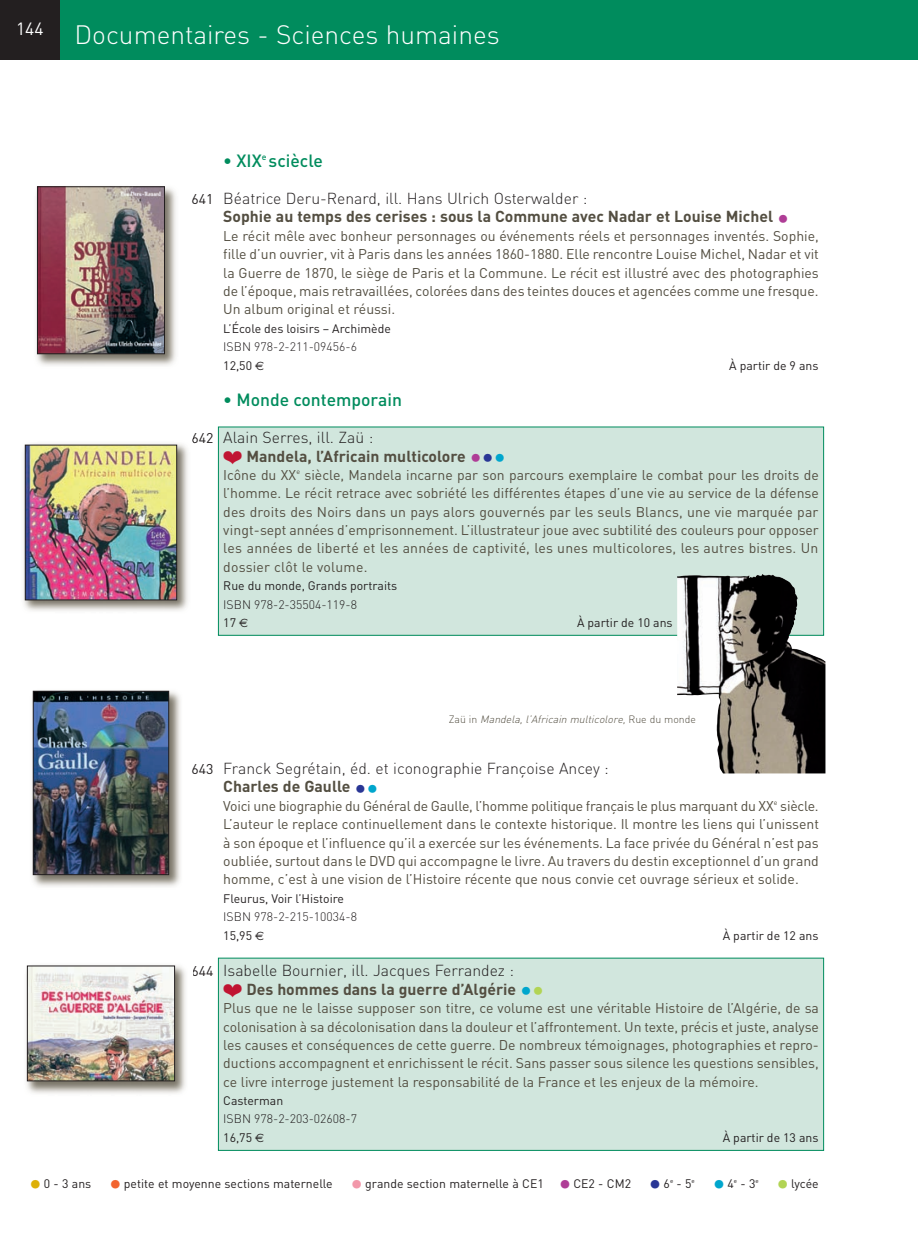
<style>
.page{position:relative;width:918px;height:1241px;background:#fff}
.page>*{position:absolute;margin:0;border:0;box-sizing:border-box;transform-origin:0 0}
.t1{font:300 26.25px "DIN";color:#fff}
.t2{font:500 17.5px "DIN";color:#008c5d}
.t3{font:17.5px "DIN";color:#fff}
.t4{font:700 15.75px/18.4px "DIN";color:#534e41}
.t5{font:300 15.75px/18.4px "DIN";color:#231f20}
.t6{font:14px/18.4px "DIN";color:#534e41;text-align:justify}
.t7{font:14px "DIN";color:#231f20}
.t8{font:12.25px "DIN";color:#231f20}
.t9{font:300 12.25px/18.4px "DIN";color:#231f20}
.t10{font:italic 300 10.5px "DIN";color:#534e41}
.s1{font-weight:300;color:#231f20}
.s2{font-size:24.5px;color:#af3d96}
.s3{font-weight:400}
.s4{font-family:"Euro Sans";font-weight:400;font-size:12.08px}
.s5{color:#c01432}
.s6{font-size:24.5px;color:#293695}
.s7{font-size:24.5px;color:#00a6cd}
.s8{font-style:normal}
.s9{font-weight:700;color:#534e41}
.s10{font-weight:700;font-size:24.5px;color:#293695}
.s11{font-weight:700;font-size:24.5px;color:#00a6cd}
.s12{font-size:24.5px;color:#b2d454}
.s13{font-size:26.25px;color:#ddb008}
.s14{font-size:26.25px;color:#f2642f}
.s15{font-size:26.25px;color:#f298aa}
.s16{font-size:26.25px;color:#af3d96}
.s17{font-size:26.25px;color:#293695}
.s18{font-size:26.25px;color:#00a6cd}
.s19{font-size:26.25px;color:#b2d454}
</style>
<div class="page">
<div style="left:218px;top:427px;width:605px;height:208px;background:#d1e6dd"></div>
<div style="left:218px;top:958px;width:605px;height:192px;background:#d1e6dd"></div>
<div style="left:0;top:0;width:918px;height:60px;background:#008c5d"></div>
<div style="left:0;top:0;width:60px;height:60px;background:#231f20"></div>
<img style="left:36px;top:186px;width:140px;height:180px">
<img style="left:39px;top:189px;width:124px;height:163px">
<div style="left:37px;top:187px;width:128px;height:167px;border:1px solid #231f20"></div>
<img style="left:23px;top:443px;width:172px;height:168px">
<svg style="left:192px;top:437px;width:3px;height:6px"></svg>
<img style="left:27px;top:447px;width:148px;height:151px">
<div style="left:25px;top:445px;width:152px;height:155px;border:1px solid #231f20"></div>
<img style="left:32px;top:690px;width:149px;height:197px">
<img style="left:35px;top:693px;width:132px;height:179px">
<div style="left:33px;top:691px;width:136px;height:183px;border:1px solid #231f20"></div>
<img style="left:26px;top:965px;width:160px;height:129px">
<img style="left:29px;top:967px;width:144px;height:111px">
<div style="left:27px;top:965px;width:148px;height:115px;border:1px solid #231f20"></div>
<img style="left:677px;top:574px;width:148px;height:199px">
<p class="t3" style="left:16px;top:18px;width:29px">144</p>
<h1 class="t1" style="left:74px;top:20px;width:427px">Documentaires - Sciences humaines</h1>
<p class="t7" style="left:191px;top:191px;width:23px">641</p>
<p class="t7" style="left:191px;top:430px;width:23px">642</p>
<p class="t2" style="left:223px;top:151px;width:101px">• XIX<sup>e</sup> sciècle</p>
<p class="t4" style="left:223px;top:189px;width:567px"><span class="s1">Béatrice Deru-Renard, ill. Hans Ulrich Osterwalder :<br></span>Sophie au temps des cerises : sous la Commune avec Nadar et Louise Michel <span class="s2">•</span></p>
<p class="t6" style="left:223px;top:227px;width:597px">Le récit mêle avec bonheur personnages ou événements réels et personnages inventés. Sophie, fille d’un ouvrier, vit à Paris dans les années 1860-1880. Elle rencontre Louise Michel, Nadar et vit la Guerre de 1870, le siège de Paris et la Commune. Le récit est illustré avec des photographies de l’époque, mais retravaillées, colorées dans des teintes douces et agencées comme une fresque.<br>Un album original et réussi.</p>
<p class="t8" style="left:223px;top:321px;width:169px">L’École des loisirs – Archimède</p>
<p class="t9" style="left:223px;top:338px;width:135px">ISBN 978-2-211-09456-6<br><span class="s3">12,50</span> <span class="s4">€</span></p>
<p class="t8" style="left:729px;top:358px;width:91px">À partir de 9 ans</p>
<p class="t2" style="left:223px;top:390px;width:180px">• Monde contemporain</p>
<p class="t5" style="left:223px;top:428px;width:151px">Alain Serres, ill. Zaü :</p>
<p class="t4" style="left:223px;top:447px;width:284px"><span class="s5">▪</span> Mandela, l’Africain multicolore <span class="s2">•</span><span class="s6">•</span><span class="s7">•</span></p>
<p class="t6" style="left:223px;top:466px;width:597px">Icône du XX<sup>e</sup> siècle, Mandela incarne par son parcours exemplaire le combat pour les droits de l’homme. Le récit retrace avec sobriété les différentes étapes d’une vie au service de la défense des droits des Noirs dans un pays alors gouvernés par les seuls Blancs, une vie marquée par vingt-sept années d’emprisonnement. L’illustrateur joue avec subtilité des couleurs pour opposer les années de liberté et les années de captivité, les unes multicolores, les autres bistres. Un dossier clôt le volume.</p>
<p class="t8" style="left:223px;top:578px;width:175px">Rue du monde, Grands portraits</p>
<p class="t9" style="left:223px;top:595px;width:135px">ISBN 978-2-35504-119-8<br><span class="s3">17</span> <span class="s4">€</span></p>
<p class="t8" style="left:577px;top:615px;width:97px">À partir de 10 ans</p>
<p class="t10" style="left:449px;top:713px;width:249px"><span class="s8">Z a ü i n</span> Mandela, l’Africain multicolore, <span class="s8">R u e d u m o n d e</span></p>
<p class="t7" style="left:191px;top:761px;width:23px">643</p>
<p class="t7" style="left:191px;top:963px;width:23px">644</p>
<p class="t5" style="left:223px;top:759px;width:387px">Franck Segrétain, éd. et iconographie Françoise Ancey :<br><span class="s9">Charles de Gaulle</span> <span class="s10">•</span><span class="s11">•</span></p>
<p class="t6" style="left:223px;top:796px;width:597px">Voici une biographie du Général de Gaulle, l’homme politique français le plus marquant du XX<sup>e</sup> siècle.<br>L’auteur le replace continuellement dans le contexte historique. Il montre les liens qui l’unissent à son époque et l’influence qu’il a exercée sur les événements. La face privée du Général n’est pas oubliée, surtout dans le DVD qui accompagne le livre. Au travers du destin exceptionnel d’un grand homme, c’est à une vision de l’Histoire récente que nous convie cet ouvrage sérieux et solide.</p>
<p class="t8" style="left:223px;top:891px;width:122px">Fleurus, Voir l’Histoire</p>
<p class="t9" style="left:223px;top:907px;width:135px">ISBN 978-2-215-10034-8<br><span class="s3">15,95</span> <span class="s4">€</span></p>
<p class="t8" style="left:723px;top:928px;width:97px">À partir de 12 ans</p>
<p class="t5" style="left:223px;top:961px;width:292px">Isabelle Bournier, ill. Jacques Ferrandez :</p>
<p class="t4" style="left:223px;top:979px;width:322px"><span class="s5">▪</span> Des hommes dans la guerre d’Algérie <span class="s7">•</span><span class="s12">•</span></p>
<p class="t6" style="left:223px;top:998px;width:597px">Plus que ne le laisse supposer son titre, ce volume est une véritable Histoire de l’Algérie, de sa colonisation à sa décolonisation dans la douleur et l’affrontement. Un texte, précis et juste, analyse les causes et conséquences de cette guerre. De nombreux témoignages, photographies et repro&shy;ductions accompagnent et enrichissent le récit. Sans passer sous silence les questions sensibles, ce livre interroge justement la responsabilité de la France et les enjeux de la mémoire.</p>
<p class="t8" style="left:223px;top:1093px;width:61px">Casterman</p>
<p class="t9" style="left:223px;top:1109px;width:135px">ISBN 978-2-203-02608-7<br><span class="s3">16,75</span> <span class="s4">€</span></p>
<p class="t8" style="left:723px;top:1130px;width:97px">À partir de 13 ans</p>
<p class="t8" style="left:28px;top:1176px;width:668px"><span class="s13">•</span>0 - 3 ans <span class="s14">•</span>petite et moyenne sections maternelle <span class="s15">•</span>grande section maternelle à CE1 <span class="s16">•</span>CE2 - CM2 <span class="s17">•</span>6<sup>e</sup> - 5<sup>e</sup></p>
<p class="t8" style="left:712px;top:1176px;width:48px"><span class="s18">•</span>4<sup>e</sup> - 3<sup>e</sup></p>
<p class="t8" style="left:776px;top:1176px;width:44px"><span class="s19">•</span>lycée</p>
</div>
